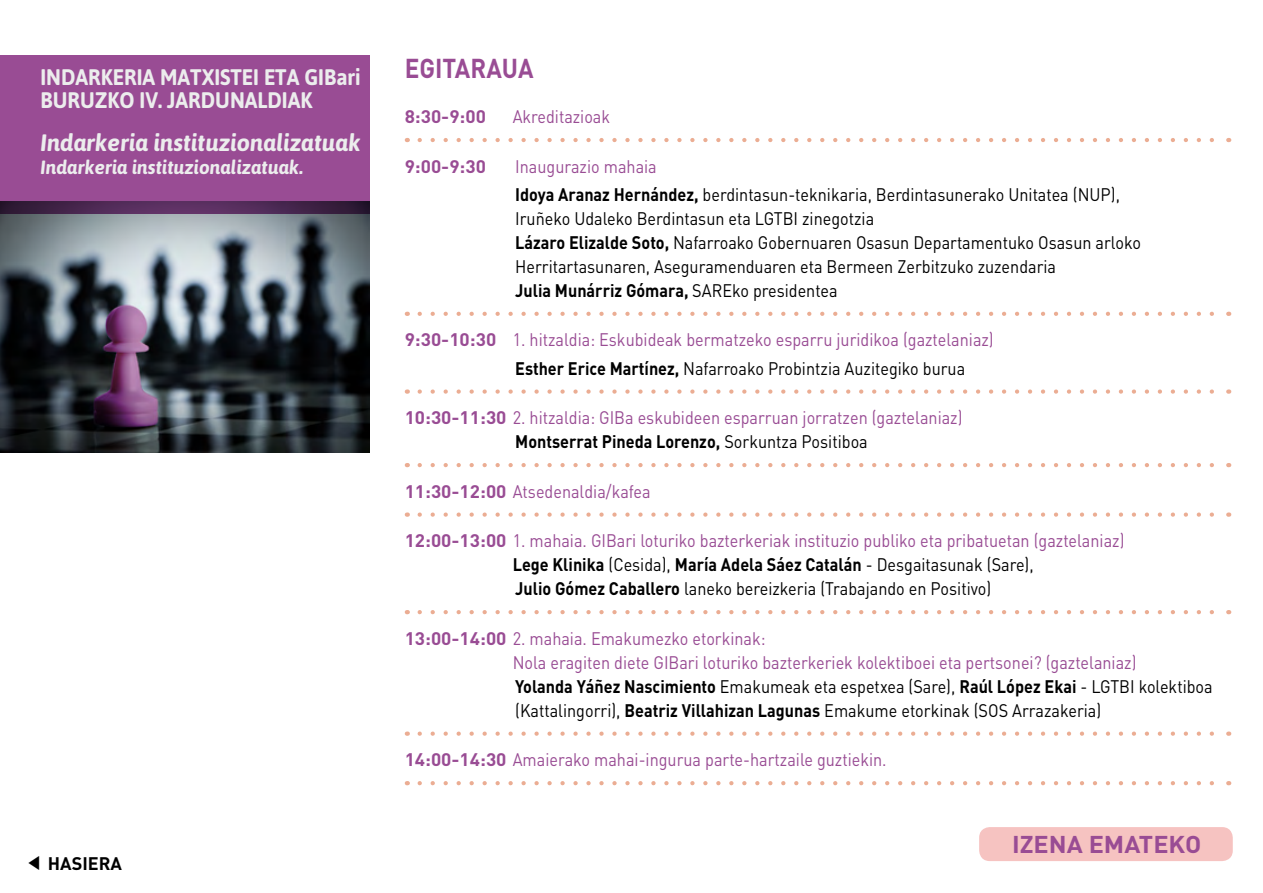
<style>
.page{position:relative;width:1263px;height:893px;background:#fff}
.page>*{position:absolute;margin:0;border:0;box-sizing:border-box;transform-origin:0 0}
.t1{font:700 27px "DIN";color:#994c94;scale:.9 1}
.t2{font:700 24px "DIN";color:#994c94;scale:1.05 1}
.t3{font:italic 700 23.7px "Asap";color:#eceded}
.t4{font:700 22.5px/22.6px "Asap";color:#eceded;scale:.92 1}
.t5{font:italic 700 19.2px "Asap";color:#eceded}
.t6{font:18px/24px "DIN";color:#994c94;scale:.9 1}
.t7{font:18px/24px "DIN";color:#000;scale:.9 1}
.t8{font:700 18px "DIN";color:#994c94;scale:1.05 1}
.t9{font:700 18px "DIN";color:#000}
.s1{color:#994c94}
.s2{font-weight:700}
.s3{font-weight:700;color:#000}
.s4{color:#000}
</style>
<div class="page">
<div style="left:979px;top:827px;width:254px;height:34px;background:#f6c3c1;border-radius:11px"></div>
<svg style="left:420px;top:138px;width:794px;height:4px"></svg>
<svg style="left:420px;top:312px;width:794px;height:4px"></svg>
<svg style="left:420px;top:389px;width:794px;height:5px"></svg>
<svg style="left:420px;top:463px;width:794px;height:4px"></svg>
<svg style="left:420px;top:512px;width:794px;height:5px"></svg>
<svg style="left:420px;top:610px;width:794px;height:4px"></svg>
<svg style="left:420px;top:731px;width:794px;height:5px"></svg>
<svg style="left:420px;top:781px;width:794px;height:4px"></svg>
<img style="left:0;top:214px;width:370px;height:239px">
<div style="left:0;top:55px;width:370px;height:159px;background:#994c94"></div>
<p class="t4" style="left:40px;top:65px;width:350px">INDARKERIA MATXISTEI ETA GIBari<br>BURUZKO IV. JARDUNALDIAK</p>
<h3 class="t3" style="left:40px;top:129px;width:322px">Indarkeria instituzionalizatuak</h3>
<p class="t5" style="left:40px;top:156px;width:264px">Indarkeria instituzionalizatuak.</p>
<p class="t9" style="left:48px;top:851px;width:63px">HASIERA</p>
<h1 class="t1" style="left:405px;top:50px;width:144px">EGITARAUA</h1>
<p class="t8" style="left:405px;top:105px;width:79px">8:30-9:00</p>
<p class="t6" style="left:513px;top:104px;width:110px">Akreditazioak</p>
<p class="t8" style="left:405px;top:154px;width:79px">9:00-9:30</p>
<p class="t7" style="left:515px;top:152px;width:673px;line-height:28.2px"><span class="s1">Inaugurazio mahaia<br></span><span class="s2">Idoya Aranaz Hernández,</span> berdintasun-teknikaria, Berdintasunerako Unitatea (NUP),</p>
<p class="t7" style="left:515px;top:206px;width:697px">Iruñeko Udaleko Berdintasun eta LGTBI zinegotzia<br><span class="s2">Lázaro Elizalde Soto,</span> Nafarroako Gobernuaren Osasun Departamentuko Osasun arloko Herritartasunaren, Aseguramenduaren eta Bermeen Zerbitzuko zuzendaria<br><span class="s2">Julia Munárriz Gómara,</span> SAREko presidentea</p>
<p class="t6" style="left:515px;top:325px;width:533px;line-height:28.2px;text-indent:-111px"><span class="s2">9:30-10:30</span> 1. hitzaldia: Eskubideak bermatzeko esparru juridikoa (gaztelaniaz)<br><span class="s3">Esther Erice Martínez,</span> <span class="s4">Nafarroako Probintzia Auzitegiko burua</span></p>
<p class="t6" style="left:515px;top:405px;width:498px;text-indent:-111px"><span class="s2">10:30-11:30</span> 2. hitzaldia: GIBa eskubideen esparruan jorratzen (gaztelaniaz)<br><span class="s3">Montserrat Pineda Lorenzo,</span> <span class="s4">Sorkuntza Positiboa</span></p>
<p class="t6" style="left:405px;top:479px;width:275px"><span class="s2">11:30-12:00</span> Atsedenaldia/kafea</p>
<p class="t6" style="left:513px;top:528px;width:681px;text-indent:-108px"><span class="s2">12:00-13:00</span> 1. mahaia. GIBari loturiko bazterkeriak instituzio publiko eta pribatuetan (gaztelaniaz)<br><span class="s3">Lege Klinika</span> <span class="s4">(Cesida),</span> <span class="s3">María Adela Sáez Catalán</span> <span class="s4">- Desgaitasunak (Sare),<br></span><span class="s3">Julio Gómez Caballero</span> <span class="s4">laneko bereizkeria (Trabajando en Positivo)</span></p>
<p class="t6" style="left:513px;top:626px;width:779px;text-indent:-108px"><span class="s2">13:00-14:00</span> 2. mahaia. Emakumezko etorkinak:<br>Nola eragiten diete GIBari loturiko bazterkeriek kolektiboei eta pertsonei? (gaztelaniaz)<br><span class="s3">Yolanda Yáñez Nascimiento</span> <span class="s4">Emakumeak eta espetxea (Sare),</span> <span class="s3">Raúl López Ekai</span> <span class="s4">- LGTBI kolektiboa (Kattalingorri),</span> <span class="s3">Beatriz Villahizan Lagunas</span> <span class="s4">Emakume etorkinak (SOS Arrazakeria)</span></p>
<p class="t6" style="left:405px;top:747px;width:537px"><span class="s2">14:00-14:30</span> Amaierako mahai-ingurua parte-hartzaile guztiekin.</p>
<h2 class="t2" style="left:1012px;top:828px;width:179px">IZENA EMATEKO</h2>
</div>
